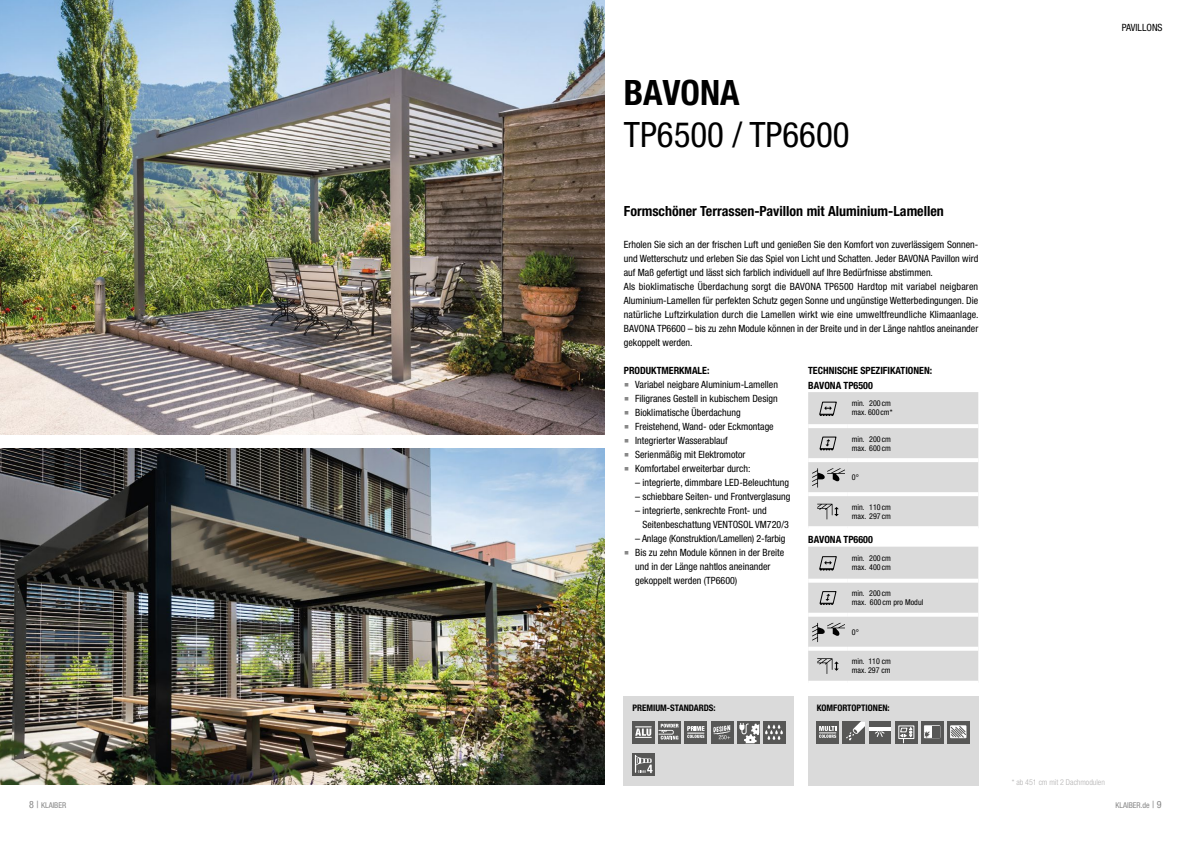
<style>
.page{position:relative;width:1191px;height:842px;background:#fff}
.page>*{position:absolute;margin:0;border:0;box-sizing:border-box;transform-origin:0 0}
.t1{font:condensed 35px "Helvetica Neue LT Std";color:#000}
.t2{font:700 condensed 35px "Helvetica Neue LT Std";color:#000}
.t3{font:700 condensed 14px "Helvetica Neue LT Std";color:#000}
.t4{font:condensed 10px/14px "Helvetica Neue LT Std";color:#000}
.t5{font:700 condensed 10px "Helvetica Neue LT Std";color:#000}
.t6{font:700 condensed 9px "Helvetica Neue LT Std";color:#000}
.t7{font:condensed 8px/9px "Helvetica Neue LT Std";color:#000}
.t8{font:300 condensed 8px "Helvetica Neue LT Std";color:#b3b2b2}
.t9{font:condensed 8px "Helvetica Neue LT Std";color:#878787}
.s1{font-family:"Verdana";font-stretch:normal;font-size:16px;color:#878787}
.s2{font-size:10px}
</style>
<div class="page">
<img style="left:0;top:448px;width:604px;height:336px">
<img style="left:0;top:0;width:604px;height:434px">
<svg style="left:222px;top:94px;width:35px;height:28px"></svg>
<div style="left:624px;top:696px;width:170px;height:89px;background:#dadada"></div>
<div style="left:808px;top:696px;width:170px;height:89px;background:#dadada"></div>
<div style="left:737px;top:721px;width:22px;height:22px;background:#575756"></div>
<svg style="left:739px;top:723px;width:20px;height:20px"></svg>
<div style="left:632px;top:721px;width:22px;height:22px;background:#575756"></div>
<svg style="left:635px;top:726px;width:16px;height:12px"></svg>
<svg style="left:658px;top:721px;width:22px;height:22px"></svg>
<svg style="left:658px;top:724px;width:20px;height:15px"></svg>
<div style="left:711px;top:721px;width:22px;height:22px;background:#575756"></div>
<svg style="left:713px;top:725px;width:17px;height:14px"></svg>
<div style="left:685px;top:721px;width:22px;height:22px;background:#575756"></div>
<svg style="left:687px;top:726px;width:17px;height:12px"></svg>
<div style="left:895px;top:721px;width:22px;height:22px;background:#575756"></div>
<div style="left:898px;top:725px;width:16px;height:14px;border:1px solid #fff"></div>
<svg style="left:899px;top:727px;width:13px;height:16px"></svg>
<div style="left:816px;top:721px;width:22px;height:22px;background:#575756"></div>
<svg style="left:819px;top:726px;width:17px;height:12px"></svg>
<div style="left:843px;top:721px;width:22px;height:22px;background:#575756"></div>
<svg style="left:846px;top:721px;width:19px;height:19px"></svg>
<div style="left:921px;top:721px;width:22px;height:22px;background:#575756"></div>
<svg style="left:924px;top:725px;width:16px;height:13px"></svg>
<div style="left:947px;top:721px;width:22px;height:22px;background:#575756"></div>
<svg style="left:950px;top:725px;width:16px;height:13px"></svg>
<div style="left:763px;top:721px;width:22px;height:22px;background:#575756"></div>
<svg style="left:765px;top:725px;width:18px;height:15px"></svg>
<svg style="left:632px;top:753px;width:22px;height:23px"></svg>
<svg style="left:635px;top:755px;width:17px;height:18px"></svg>
<svg style="left:808px;top:392px;width:170px;height:135px;background:#dadada"></svg>
<svg style="left:808px;top:547px;width:170px;height:134px;background:#dadada"></svg>
<div style="left:869px;top:721px;width:21px;height:22px;background:#575756"></div>
<hr style="left:869px;top:727px;width:21px;height:3px;background:#fff">
<svg style="left:874px;top:730px;width:11px;height:7px"></svg>
<h1 class="t2" style="left:624px;top:71px;width:117px">BAVONA</h1>
<h1 class="t1" style="left:624px;top:114px;width:227px">TP6500 / TP6600</h1>
<h2 class="t3" style="left:624px;top:202px;width:322px">Formschöner Terrassen-Pavillon mit Aluminium-Lamellen</h2>
<p class="t4" style="left:624px;top:237px;width:356px">Erholen Sie sich an der frischen Luft und genießen Sie den Komfort von zuverlässigem Sonnen&shy;und Wetterschutz und erleben Sie das Spiel von Licht und Schatten. Jeder BAVONA Pavillon wird auf Maß gefertigt und lässt sich farblich individuell auf Ihre Bedürfnisse abstimmen.<br>Als bioklimatische Überdachung sorgt die BAVONA TP6500 Hardtop mit variabel neigbaren Aluminium-Lamellen für perfekten Schutz gegen Sonne und ungünstige Wetterbedingungen. Die natürliche Luftzirkulation durch die Lamellen wirkt wie eine umweltfreundliche Klimaanlage.<br>BAVONA TP6600 – bis zu zehn Module können in der Breite und in der Länge nahtlos aneinander gekoppelt werden.</p>
<p class="t5" style="left:624px;top:364px;width:87px">PRODUKTMERKMALE:</p>
<p class="t4" style="left:624px;top:377px;width:156px"><span class="s1">▪</span> Variabel neigbare Aluminium-Lamellen</p>
<p class="t4" style="left:624px;top:391px;width:155px"><span class="s1">▪</span> Filigranes Gestell in kubischem Design</p>
<p class="t4" style="left:624px;top:405px;width:118px"><span class="s1">▪</span> Bioklimatische Überdachung</p>
<p class="t4" style="left:624px;top:419px;width:151px"><span class="s1">▪</span> Freistehend, Wand- oder Eckmontage</p>
<p class="t4" style="left:624px;top:433px;width:105px"><span class="s1">▪</span> Integrierter Wasserablauf</p>
<p class="t4" style="left:624px;top:447px;width:123px"><span class="s1">▪</span> Serienmäßig mit Elektromotor</p>
<p class="t4" style="left:624px;top:461px;width:128px"><span class="s1">▪</span> Komfortabel erweiterbar durch:</p>
<p class="t4" style="left:635px;top:475px;width:155px">– integrierte, dimmbare LED-Beleuchtung</p>
<p class="t4" style="left:635px;top:489px;width:157px">– schiebbare Seiten- und Frontverglasung</p>
<p class="t4" style="left:642px;top:503px;width:148px;text-indent:-7px">– integrierte, senkrechte Front- und<br>Seitenbeschattung VENTOSOL VM720/3</p>
<p class="t4" style="left:635px;top:531px;width:152px">– Anlage (Konstruktion/Lamellen) 2-farbig</p>
<p class="t4" style="left:635px;top:545px;width:151px;text-indent:-11px"><span class="s1">▪</span> Bis zu zehn Module können in der Breite und in der Länge nahtlos aneinander gekoppelt werden (TP6600)</p>
<p class="t5" style="left:808px;top:364px;width:125px">TECHNISCHE SPEZIFIKATIONEN:</p>
<p class="t5" style="left:808px;top:379px;width:66px">BAVONA TP6500</p>
<p class="t7" style="left:852px;top:399px;width:42px">min. 200 cm max. 600 cm*</p>
<p class="t7" style="left:852px;top:434px;width:40px">min. 200 cm max. 600 cm</p>
<p class="t7" style="left:852px;top:473px;width:9px">0°</p>
<p class="t7" style="left:852px;top:502px;width:40px">min. 110 cm max. 297 cm</p>
<p class="t5" style="left:808px;top:533px;width:66px">BAVONA TP6600</p>
<p class="t7" style="left:852px;top:554px;width:40px">min. 200 cm max. 400 cm</p>
<p class="t7" style="left:852px;top:589px;width:73px">min. 200 cm<br>max. 600 cm pro Modul</p>
<p class="t7" style="left:852px;top:627px;width:9px">0°</p>
<p class="t7" style="left:852px;top:657px;width:41px">min. 110 cm max. 297 cm</p>
<p class="t6" style="left:632px;top:702px;width:85px">PREMIUM-STANDARDS:</p>
<p class="t6" style="left:816px;top:702px;width:74px">KOMFORTOPTIONEN:</p>
<p class="t4" style="left:1121px;top:21px;width:42px">PAVILLONS</p>
<p class="t8" style="left:1011px;top:778px;width:95px">* ab 451 cm mit 2 Dachmodulen</p>
<p class="t9" style="left:29px;top:801px;width:39px"><span class="s2">8 |</span> KLAIBER</p>
<p class="t9" style="left:1115px;top:801px;width:48px">KLAIBER.de <span class="s2">| 9</span></p>
</div>
